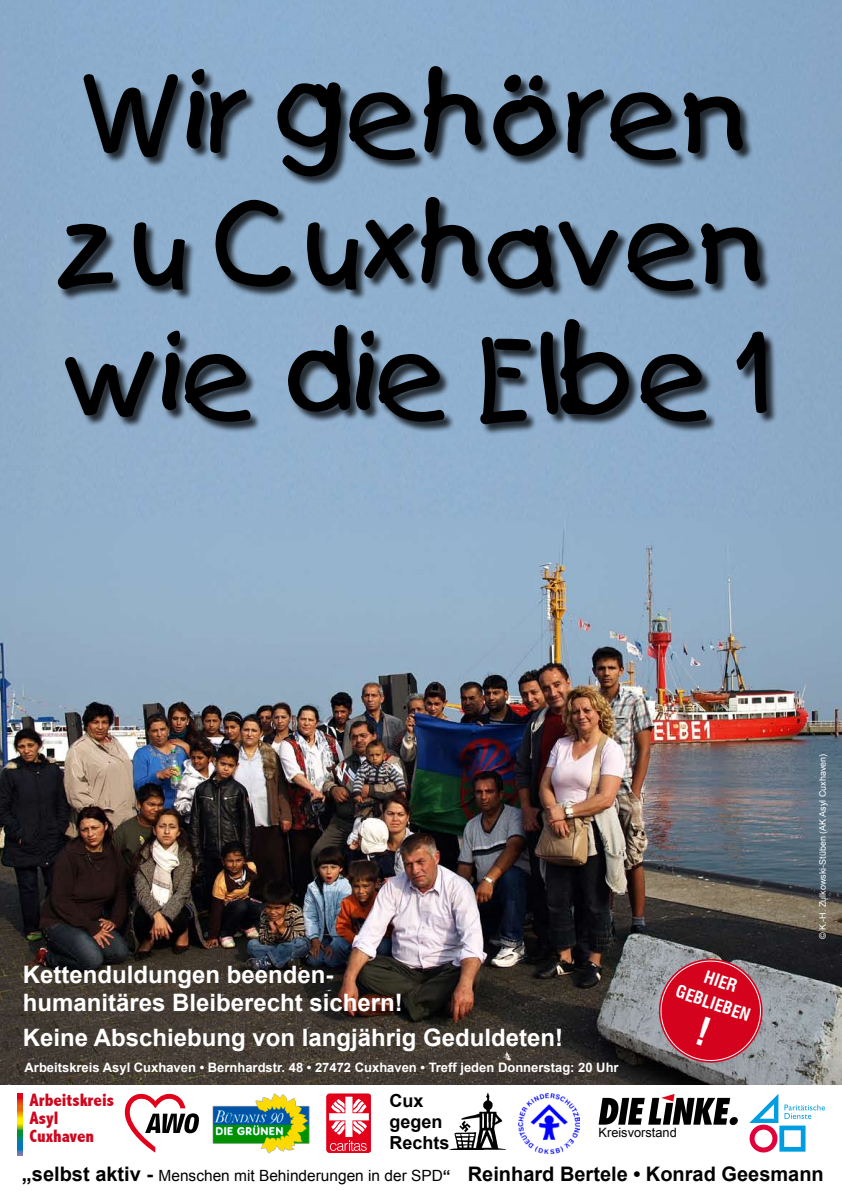
<style>
.page{position:relative;width:842px;height:1191px;background:#fff}
.page>*{position:absolute;margin:0;border:0;box-sizing:border-box;transform-origin:0 0}
.t1{font:109px/130.8px "Kids Plain";color:#000}
.t2{font:700 24px/28.8px "Arial";color:#fff}
.t3{font:700 20px "Arial";color:#000}
.t4{font:800 condensed 18px/18px "Abadi";color:#cd071e}
.t5{font:700 18px/21px "Arial";color:#000}
.t6{font:700 condensed 17.1px/23.1px "Swiss 721 BT";color:#fff;text-align:center}
.t7{font:700 13px "Arial";color:#fff}
.t8{font:12.8px "Arial";color:#000}
.t9{font:9px "Arial";color:#fff}
.s1{font-weight:400;font-size:15.5px}
.s2{font-size:15.5px}
</style>
<div class="page">
<img style="left:0;top:0;width:842px;height:1084px">
<div style="left:58px;top:66px;width:720px;height:369px;background:#000;opacity:.75"></div>
<div style="left:738px;top:335px;width:36px;height:46px;background:#000;opacity:.75"></div>
<svg style="left:737px;top:333px;width:25px;height:42px"></svg>
<svg style="left:125px;top:1093px;width:74px;height:59px"></svg>
<img style="left:212px;top:1093px;width:98px;height:60px">
<div style="left:327px;top:1093px;width:44px;height:59px;border:1px solid #e2001a;border-radius:3px"></div>
<svg style="left:329px;top:1096px;width:40px;height:54px"></svg>
<svg style="left:598px;top:1094px;width:140px;height:31px"></svg>
<svg style="left:749px;top:1094px;width:76px;height:58px"></svg>
<img style="left:519px;top:1093px;width:60px;height:60px">
<img style="left:451px;top:1094px;width:53px;height:55px">
<svg style="left:17px;top:1093px;width:6px;height:62px"></svg>
<svg style="left:652px;top:952px;width:117px;height:117px;background:#b53a4c"></svg>
<h1 class="t1" style="left:63px;top:49px;width:708px">Wir gehören zu Cuxhaven wie die Elbe 1</h1>
<p class="t2" style="left:23px;top:960px;width:382px">Kettenduldungen beenden&shy;humanitäres Bleiberecht sichern!</p>
<p class="t2" style="left:23px;top:1023px;width:542px">Keine Abschiebung von langjährig Geduldeten!</p>
<p class="t7" style="left:25px;top:1058px;width:596px">Arbeitskreis Asyl Cuxhaven • Bernhardstr. 48 • 27472 Cuxhaven • Treff jeden Donnerstag: 20 Uhr</p>
<p class="t6" style="left:688px;top:957px;width:79px;rotate:19deg">HIER<br>GEBLIEBEN</p>
<p class="t4" style="left:29px;top:1090px;width:86px">Arbeitskreis<br>Asyl<br>Cuxhaven</p>
<p class="t5" style="left:389px;top:1090px;width:62px">Cux gegen<br>Rechts</p>
<p class="t8" style="left:598px;top:1123px;width:80px">Kreisvorstand</p>
<p class="t9" style="left:817px;top:939px;width:187px;rotate:-90deg">© K.-H. Zulkowski-Stüben (AK Asyl Cuxhaven)</p>
<p class="t3" style="left:22px;top:1160px;width:803px">„selbst aktiv - <span class="s1">Menschen mit Behinderungen in der SPD</span><span class="s2">“</span> Reinhard Bertele • Konrad Geesmann</p>
</div>
